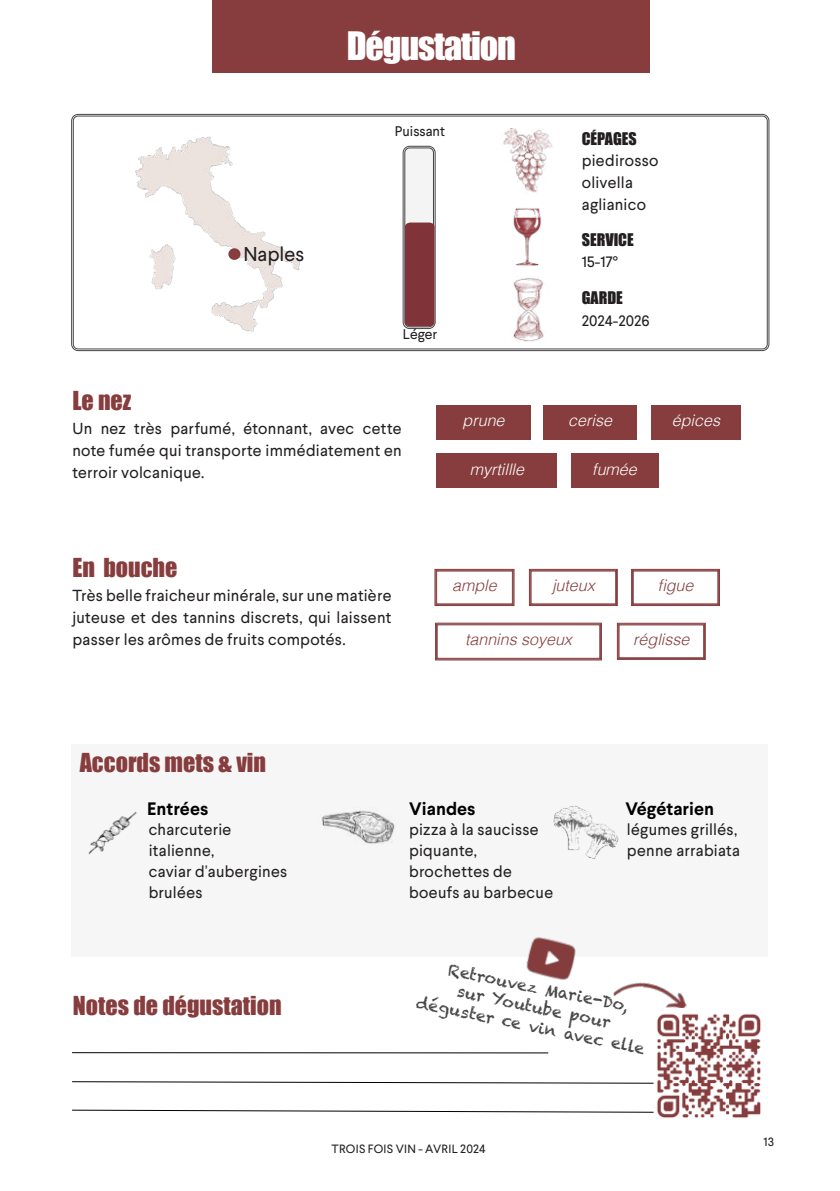
<style>
.page{position:relative;width:840px;height:1191px;background:#fff}
.page>*{position:absolute;margin:0;border:0;box-sizing:border-box;transform-origin:0 0}
.t1{font:36px "Impact";letter-spacing:-.03em;color:#fff}
.t2{font:24px "Impact";color:#873d3e}
.t3{font:20px "Larsseit";color:#231f20}
.t4{font:700 18px "Larsseit";color:#000}
.t5{font:16px/21px "Larsseit";letter-spacing:.015em;color:#231f20}
.t6{font:16px/19.2px "Chalkduster";color:#454545;text-align:center}
.t7{font:italic 300 16px "Helvetica";color:#873d3e}
.t8{font:italic 300 16px "Helvetica";color:#fff}
.t9{font:16px "Impact";color:#231f20}
.t10{font:15px "Larsseit";color:#231f20}
.t11{font:14px "Larsseit";color:#231f20}
.t12{font:12px "Larsseit";letter-spacing:.02em;color:#231f20}
</style>
<div class="page">
<img style="left:135px;top:136px;width:165px;height:196px">
<div style="left:71px;top:114px;width:697px;height:237px;border:1px solid #454545;border-radius:7px"></div>
<div style="left:73px;top:116px;width:694px;height:233px;border:1px solid #454545;border-radius:5px"></div>
<div style="left:212px;top:0;width:438px;height:72px;background:#873d3e"></div>
<img style="left:503px;top:128px;width:50px;height:65px">
<img style="left:513px;top:208px;width:29px;height:58px">
<img style="left:513px;top:276px;width:31px;height:66px">
<div style="left:228px;top:248px;width:12px;height:12px;background:#873d3e;border-radius:50%"></div>
<svg style="left:434px;top:569px;width:80px;height:37px"></svg>
<div style="left:435px;top:570px;width:78px;height:35px;border:1px solid #873d3e"></div>
<svg style="left:435px;top:623px;width:166px;height:37px"></svg>
<div style="left:436px;top:624px;width:164px;height:35px;border:1px solid #873d3e"></div>
<div style="left:437px;top:624px;width:162px;height:34px;border:1px solid #873d3e"></div>
<div style="left:436px;top:405px;width:94px;height:34px;background:#873d3e"></div>
<div style="left:543px;top:405px;width:93px;height:34px;background:#873d3e"></div>
<svg style="left:528px;top:569px;width:89px;height:37px"></svg>
<div style="left:530px;top:570px;width:86px;height:35px;border:1px solid #873d3e"></div>
<div style="left:436px;top:454px;width:121px;height:34px;background:#873d3e"></div>
<div style="left:72px;top:744px;width:695px;height:212px;background:#f6f6f6"></div>
<img style="left:88px;top:811px;width:49px;height:44px">
<img style="left:553px;top:806px;width:66px;height:53px">
<img style="left:321px;top:810px;width:74px;height:34px">
<div style="left:404px;top:147px;width:31px;height:180px;background:#f5f4f5;border-radius:6px"></div>
<div style="left:403px;top:146px;width:32px;height:183px;border:1px solid #454545;border-radius:7px"></div>
<div style="left:404px;top:148px;width:29px;height:179px;border:1px solid #454545;border-radius:5px"></div>
<div style="left:405px;top:222px;width:29px;height:104px;background:#803338"></div>
<div style="left:570px;top:454px;width:88px;height:34px;background:#873d3e"></div>
<img style="left:614px;top:982px;width:73px;height:26px">
<img style="left:657px;top:1013px;width:104px;height:105px">
<hr style="left:72px;top:1052px;width:476px;height:1px;background:#000">
<svg style="left:72px;top:1081px;width:581px;height:2px"></svg>
<svg style="left:72px;top:1109px;width:581px;height:3px"></svg>
<img style="left:526px;top:937px;width:88px;height:59px">
<div style="left:651px;top:405px;width:89px;height:34px;background:#873d3e"></div>
<svg style="left:631px;top:569px;width:88px;height:37px"></svg>
<div style="left:632px;top:570px;width:86px;height:35px;border:1px solid #873d3e"></div>
<svg style="left:616px;top:623px;width:89px;height:37px"></svg>
<div style="left:617px;top:624px;width:87px;height:34px;border:1px solid #873d3e"></div>
<div style="left:618px;top:625px;width:85px;height:33px;border:1px solid #873d3e"></div>
<h1 class="t1" style="left:346px;top:29px;width:171px">Dégustation</h1>
<p class="t3" style="left:243px;top:244px;width:63px">Naples</p>
<p class="t11" style="left:395px;top:124px;width:51px">Puissant</p>
<p class="t11" style="left:403px;top:327px;width:36px">Léger</p>
<p class="t9" style="left:581px;top:132px;width:57px">CÉPAGES</p>
<p class="t5" style="left:581px;top:150px;width:78px;line-height:22px">piedirosso olivella aglianico</p>
<p class="t9" style="left:581px;top:232px;width:54px">SERVICE</p>
<p class="t10" style="left:581px;top:254px;width:38px">15-17°</p>
<p class="t9" style="left:581px;top:290px;width:43px">GARDE</p>
<p class="t10" style="left:581px;top:314px;width:69px">2024-2026</p>
<h2 class="t2" style="left:72px;top:390px;width:60px">Le nez</h2>
<p class="t5" style="left:72px;top:418px;width:331px;line-height:22px;text-align:justify">Un nez très parfumé, étonnant, avec cette note fumée qui transporte immédiatement en terroir volcanique.</p>
<p class="t8" style="left:462px;top:415px;width:43px">prune</p>
<p class="t8" style="left:568px;top:415px;width:45px">cerise</p>
<p class="t8" style="left:469px;top:463px;width:56px">myrtillle</p>
<p class="t8" style="left:592px;top:463px;width:46px">fumée</p>
<p class="t8" style="left:671px;top:415px;width:50px">épices</p>
<h2 class="t2" style="left:72px;top:556px;width:106px">En bouche</h2>
<p class="t5" style="left:72px;top:585px;width:320px;line-height:22px;text-align:justify">Très belle fraicheur minérale, sur une matière juteuse et des tannins discrets, qui laissent passer les arômes de fruits compotés.</p>
<p class="t7" style="left:452px;top:579px;width:46px">ample</p>
<p class="t7" style="left:465px;top:633px;width:108px">tannins soyeux</p>
<p class="t7" style="left:551px;top:579px;width:44px">juteux</p>
<p class="t7" style="left:657px;top:571px;width:37px">figue</p>
<p class="t7" style="left:633px;top:633px;width:58px">réglisse</p>
<h2 class="t2" style="left:80px;top:751px;width:188px">Accords mets &amp; vin</h2>
<p class="t4" style="left:147px;top:799px;width:63px">Entrées</p>
<p class="t5" style="left:149px;top:819px;width:140px">charcuterie italienne,<br>caviar d'aubergines brulées</p>
<h2 class="t2" style="left:73px;top:994px;width:210px">Notes de dégustation</h2>
<p class="t4" style="left:409px;top:799px;width:68px">Viandes</p>
<p class="t5" style="left:409px;top:819px;width:145px">pizza à la saucisse piquante, brochettes de boeufs au barbecue</p>
<p class="t4" style="left:625px;top:799px;width:90px">Végétarien</p>
<p class="t5" style="left:626px;top:819px;width:115px">légumes grillés, penne arrabiata</p>
<p class="t6" style="left:425px;top:956px;width:234px;rotate:11deg">Retrouvez Marie-Do,<br>sur Youtube pour déguster ce vin avec elle</p>
<p class="t12" style="left:331px;top:1142px;width:156px">TROIS FOIS VIN - AVRIL 2024</p>
<p class="t12" style="left:763px;top:1135px;width:12px">13</p>
</div>
